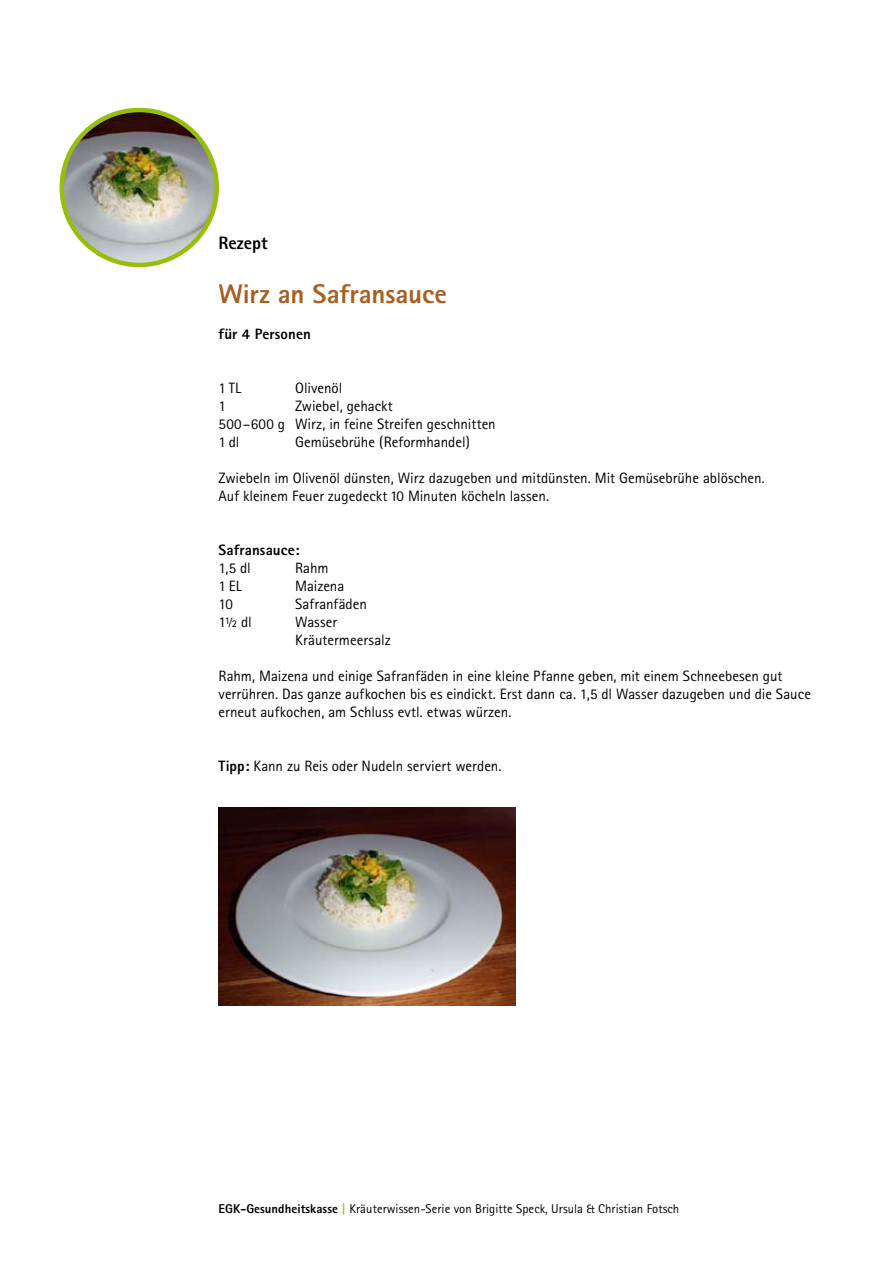
<style>
.page{position:relative;width:893px;height:1263px;background:#fff}
.page>*{position:absolute;margin:0;border:0;box-sizing:border-box;transform-origin:0 0}
.t1{font:800 27px "Rotis Sans Serif";letter-spacing:-.005em;color:#a85f20}
.t2{font:800 18px "Rotis Sans Serif";letter-spacing:-.005em;color:#000}
.t3{font:15px/18px "Rotis Sans Serif";color:#000}
.t4{font:800 15px "Rotis Sans Serif";letter-spacing:.005em;color:#000}
.t5{font:12.75px "Rotis Sans Serif";letter-spacing:.005em;color:#000}
.s1{font-weight:800}
.s2{font-weight:800;color:#97be0d}
</style>
<div class="page">
<img style="left:219px;top:807px;width:296px;height:198px">
<img style="left:62px;top:110px;width:155px;height:155px;border-radius:77px">
<div style="left:60px;top:108px;width:159px;height:159px;border:4px solid #97be0d;border-radius:50%"></div>
<p class="t2" style="left:219px;top:232px;width:51px">Rezept</p>
<h1 class="t1" style="left:219px;top:277px;width:230px">Wirz an Safransauce</h1>
<p class="t4" style="left:219px;top:325px;width:94px">für 4 Personen</p>
<p class="t3" style="left:219px;top:379px;width:24px">1 TL</p>
<p class="t3" style="left:295px;top:379px;width:49px">Olivenöl</p>
<p class="t3" style="left:219px;top:397px;width:9px">1</p>
<p class="t3" style="left:219px;top:397px;width:279px;text-indent:77px">Zwiebel, gehackt<br>500–600 g Wirz, in feine Streifen geschnitten<br>1 dl</p>
<p class="t3" style="left:295px;top:433px;width:177px">Gemüsebrühe (Reformhandel)</p>
<p class="t3" style="left:219px;top:469px;width:548px">Zwiebeln im Olivenöl dünsten, Wirz dazugeben und mitdünsten. Mit Gemüsebrühe ablöschen.<br>Auf kleinem Feuer zugedeckt 10 Minuten köcheln lassen.</p>
<p class="t4" style="left:219px;top:541px;width:82px">Safransauce:</p>
<p class="t3" style="left:219px;top:559px;width:34px">1,5 dl</p>
<p class="t3" style="left:295px;top:559px;width:35px">Rahm</p>
<p class="t3" style="left:219px;top:577px;width:25px">1 EL</p>
<p class="t3" style="left:295px;top:577px;width:51px">Maizena</p>
<p class="t3" style="left:219px;top:595px;width:16px">10</p>
<p class="t3" style="left:295px;top:595px;width:73px">Safranfäden</p>
<p class="t3" style="left:219px;top:613px;width:35px">1½ dl</p>
<p class="t3" style="left:295px;top:613px;width:97px">Wasser<br>Kräutermeersalz</p>
<p class="t3" style="left:219px;top:667px;width:594px">Rahm, Maizena und einige Safranfäden in eine kleine Pfanne geben, mit einem Schneebesen gut verrühren. Das ganze aufkochen bis es eindickt. Erst dann ca. 1,5 dl Wasser dazugeben und die Sauce erneut aufkochen, am Schluss evtl. etwas würzen.</p>
<p class="t3" style="left:219px;top:757px;width:284px"><span class="s1">Tipp:</span> Kann zu Reis oder Nudeln serviert werden.</p>
<p class="t5" style="left:219px;top:1201px;width:462px"><span class="s1">EGK-Gesundheitskasse</span> <span class="s2">|</span> Kräuterwissen-Serie von Brigitte Speck, Ursula &amp; Christian Fotsch</p>
</div>
